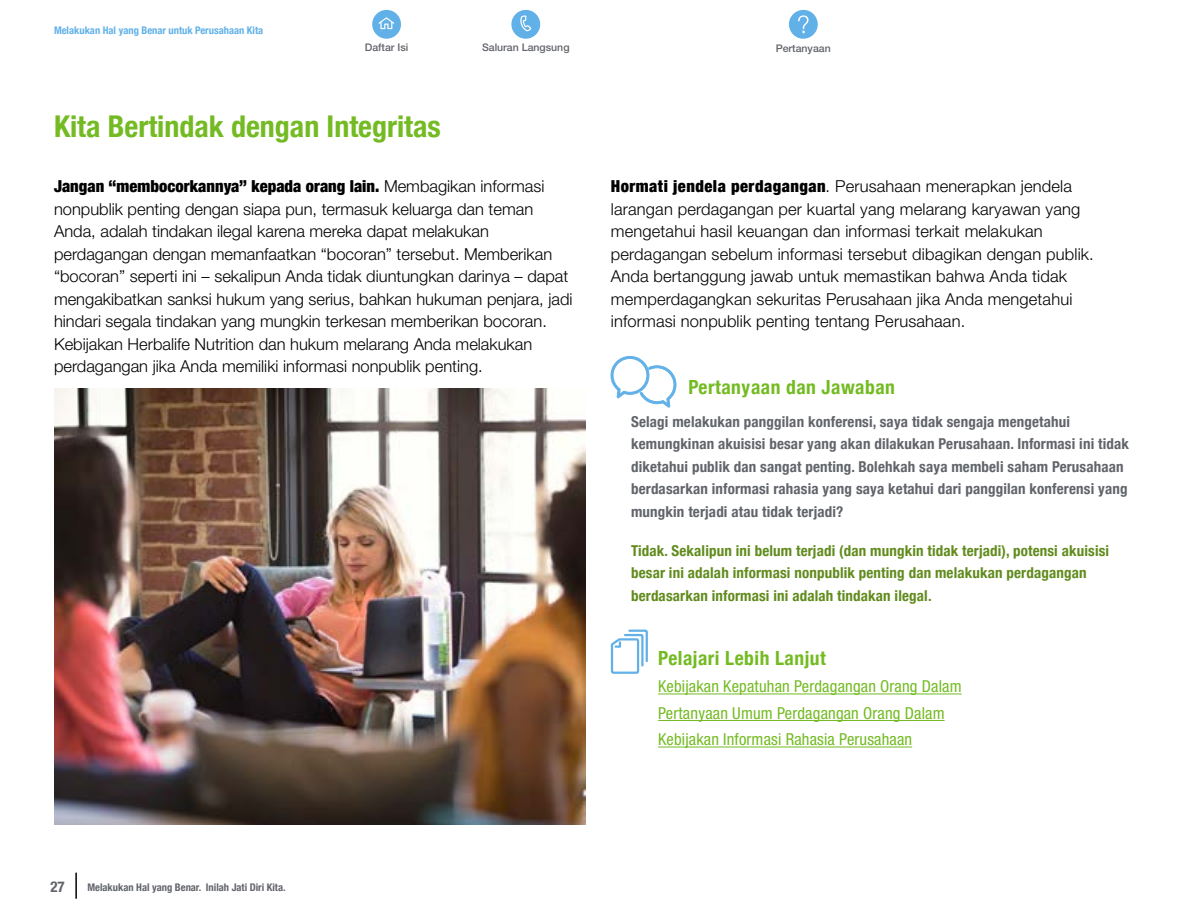
<style>
.page{position:relative;width:1188px;height:918px;background:#fff}
.page>*{position:absolute;margin:0;border:0;box-sizing:border-box;transform-origin:0 0}
.t1{font:700 condensed 30px "Helvetica Neue";color:#74bb23}
.t2{font:700 condensed 19.5px "Helvetica Neue";letter-spacing:.025em;color:#74bb23}
.t3{font:300 16.5px/22.5px "Helvetica Neue LT Std";color:#000}
.t4{font:condensed 16.5px/26.5px "Helvetica Neue LT Std";letter-spacing:.01em;color:#74bb23}
.t5{font:900 condensed 16.5px "Helvetica Neue";letter-spacing:.005em;color:#000}
.t6{font:700 condensed 15px/22.5px "Helvetica Neue";letter-spacing:.01em;color:#61646a}
.t7{font:700 condensed 15px/22.5px "Helvetica Neue";letter-spacing:.01em;color:#618b1d}
.t8{font:700 condensed 10.5px "Helvetica Neue";color:#61646a}
.t9{font:700 condensed 10.5px "Helvetica Neue";color:#61b1e8}
.t10{font:500 10.5px "Helvetica Neue LT Std";color:#61646a}
.s1{font-family:"Helvetica Neue LT Std";font-weight:300;font-stretch:normal}
.s2{font-family:"Helvetica Neue";font-weight:900;font-stretch:condensed}
</style>
<div class="page">
<svg style="left:372px;top:10px;width:29px;height:29px"></svg>
<svg style="left:511px;top:9px;width:30px;height:30px"></svg>
<svg style="left:789px;top:9px;width:29px;height:30px"></svg>
<hr style="left:658px;top:694px;width:304px;height:1px;background:#74bb23">
<hr style="left:658px;top:720px;width:287px;height:1px;background:#74bb23">
<hr style="left:658px;top:747px;width:254px;height:1px;background:#74bb23">
<img style="left:54px;top:388px;width:531px;height:437px">
<svg style="left:611px;top:356px;width:65px;height:52px"></svg>
<svg style="left:610px;top:629px;width:38px;height:45px"></svg>
<hr style="left:75px;top:873px;width:2px;height:26px;background:#000">
<p class="t9" style="left:54px;top:24px;width:211px">Melakukan Hal yang Benar untuk Perusahaan Kita</p>
<p class="t10" style="left:365px;top:41px;width:45px">Daftar Isi</p>
<p class="t10" style="left:482px;top:41px;width:89px">Saluran Langsung</p>
<p class="t10" style="left:776px;top:42px;width:57px">Pertanyaan</p>
<h1 class="t1" style="left:54px;top:108px;width:388px">Kita Bertindak dengan Integritas</h1>
<p class="t5" style="left:54px;top:176px;width:492px">Jangan “membocorkannya” kepada orang lain. <span class="s1">Membagikan informasi</span></p>
<p class="t3" style="left:54px;top:197px;width:520px">nonpublik penting dengan siapa pun, termasuk keluarga dan teman Anda, adalah tindakan ilegal karena mereka dapat melakukan perdagangan dengan memanfaatkan “bocoran” tersebut. Memberikan “bocoran” seperti ini – sekalipun Anda tidak diuntungkan darinya – dapat mengakibatkan sanksi hukum yang serius, bahkan hukuman penjara, jadi hindari segala tindakan yang mungkin terkesan memberikan bocoran.<br>Kebijakan Herbalife Nutrition dan hukum melarang Anda melakukan perdagangan jika Anda memiliki informasi nonpublik penting.</p>
<p class="t3" style="left:611px;top:175px;width:485px"><span class="s2">Hormati jendela perdagangan</span>. Perusahaan menerapkan jendela larangan perdagangan per kuartal yang melarang karyawan yang mengetahui hasil keuangan dan informasi terkait melakukan perdagangan sebelum informasi tersebut dibagikan dengan publik.<br>Anda bertanggung jawab untuk memastikan bahwa Anda tidak memperdagangkan sekuritas Perusahaan jika Anda mengetahui informasi nonpublik penting tentang Perusahaan.</p>
<p class="t2" style="left:688px;top:375px;width:208px">Pertanyaan dan Jawaban</p>
<p class="t6" style="left:631px;top:410px;width:499px">Selagi melakukan panggilan konferensi, saya tidak sengaja mengetahui kemungkinan akuisisi besar yang akan dilakukan Perusahaan. Informasi ini tidak diketahui publik dan sangat penting. Bolehkah saya membeli saham Perusahaan berdasarkan informasi rahasia yang saya ketahui dari panggilan konferensi yang mungkin terjadi atau tidak terjadi?</p>
<p class="t7" style="left:631px;top:539px;width:480px">Tidak. Sekalipun ini belum terjadi (dan mungkin tidak terjadi), potensi akuisisi besar ini adalah informasi nonpublik penting dan melakukan perdagangan berdasarkan informasi ini adalah tindakan ilegal.</p>
<p class="t2" style="left:658px;top:646px;width:169px">Pelajari Lebih Lanjut</p>
<p class="t4" style="left:658px;top:673px;width:305px">Kebijakan Kepatuhan Perdagangan Orang Dalam<br>Pertanyaan Umum Perdagangan Orang Dalam<br>Kebijakan Informasi Rahasia Perusahaan</p>
<p class="t6" style="left:50px;top:875px;width:16px">27</p>
<p class="t8" style="left:87px;top:881px;width:200px">Melakukan Hal yang Benar. Inilah Jati Diri Kita.</p>
</div>
